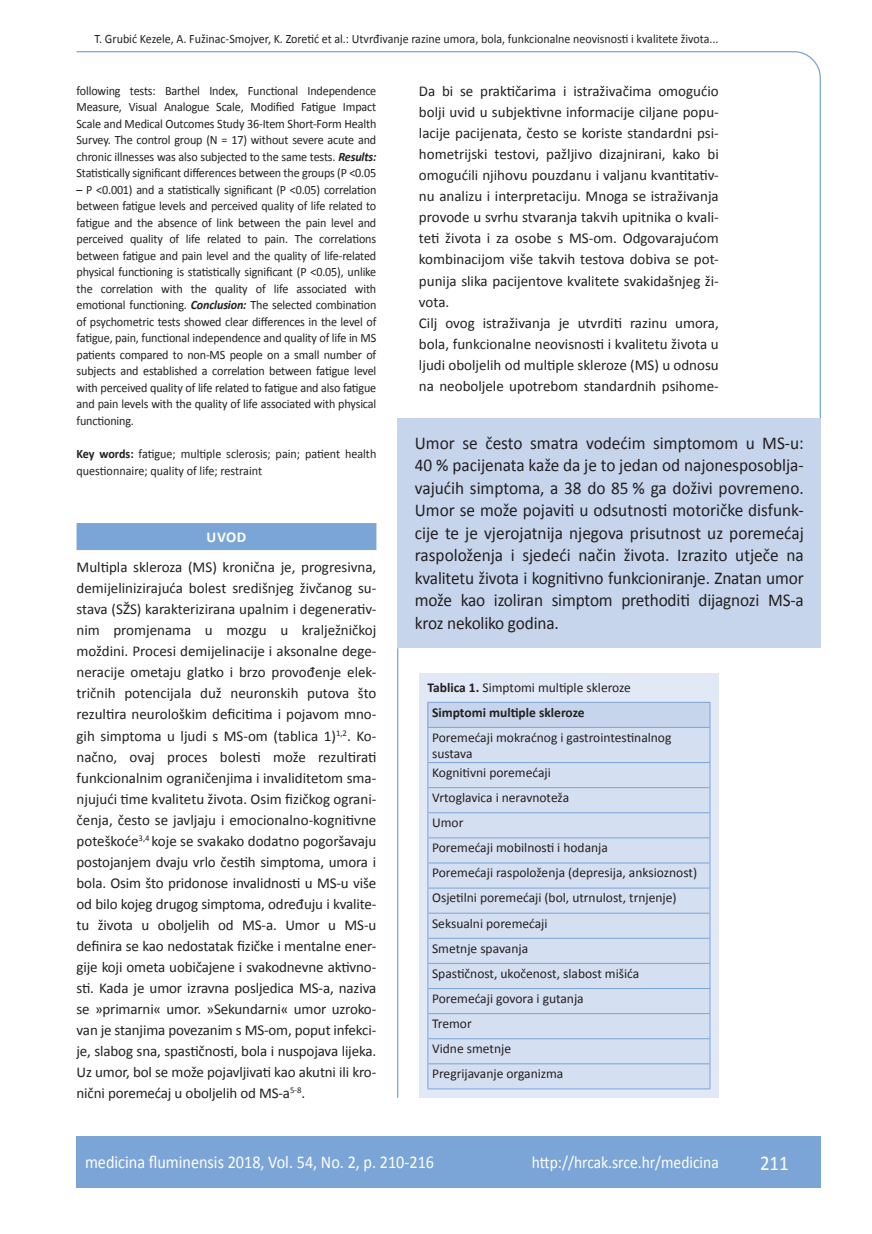
<style>
.page{position:relative;width:872px;height:1234px;background:#fff}
.page>*{position:absolute;margin:0;border:0;box-sizing:border-box;transform-origin:0 0}
.t1{font:21px "Calibri";color:#fff;scale:.9 1}
.t2{font:18px/22.5px "Calibri";letter-spacing:-.01em;color:#231f20;text-align:justify;scale:.96 1}
.t3{font:18px "Calibri";color:#fff;scale:.9 1}
.t4{font:17.25px "Calibri";color:#fff;scale:.9 1}
.t5{font:15px/21px "Calibri";color:#231f20;text-align:justify}
.t6{font:700 15px "Calibri";color:#fff}
.t7{font:13.5px/25px "Calibri";color:#231f20}
.t8{font:700 13.5px/25px "Calibri";color:#231f20}
.t9{font:12.75px/16.5px "Calibri";letter-spacing:-.005em;color:#231f20;text-align:justify;scale:.95 1}
.t10{font:12.75px "Calibri";letter-spacing:-.005em;color:#231f20;scale:.94 1}
.s1{font-weight:700;font-style:italic}
.s2{font-weight:700}
.s3{font-weight:400}
</style>
<div class="page">
<svg style="left:76px;top:51px;width:745px;height:368px"></svg>
<hr style="left:397px;top:648px;width:1px;height:449px;background:#7ca5d7">
<div style="left:77px;top:1135px;width:744px;height:51px;background:#7ca5d7"></div>
<div style="left:77px;top:523px;width:299px;height:27px;background:#7ca5d7"></div>
<div style="left:398px;top:418px;width:423px;height:229px;background:#c6d5ec"></div>
<div style="left:419px;top:673px;width:300px;height:424px;background:#e1e9f6"></div>
<div style="left:428px;top:702px;width:282px;height:25px;background:#c6d5ec"></div>
<div style="left:428px;top:727px;width:281px;height:361px;background:#d4dff1"></div>
<hr style="left:427px;top:701px;width:283px;height:1px;background:#7ca5d7">
<svg style="left:427px;top:702px;width:1px;height:24px"></svg>
<svg style="left:709px;top:702px;width:1px;height:24px"></svg>
<hr style="left:427px;top:726px;width:283px;height:1px;background:#7ca5d7">
<hr style="left:427px;top:727px;width:1px;height:35px;background:#7ca5d7">
<hr style="left:709px;top:727px;width:1px;height:35px;background:#7ca5d7">
<hr style="left:427px;top:762px;width:283px;height:1px;background:#7ca5d7">
<hr style="left:427px;top:787px;width:283px;height:1px;background:#7ca5d7">
<hr style="left:427px;top:812px;width:283px;height:1px;background:#7ca5d7">
<hr style="left:427px;top:837px;width:283px;height:1px;background:#7ca5d7">
<hr style="left:427px;top:862px;width:283px;height:1px;background:#7ca5d7">
<hr style="left:427px;top:887px;width:283px;height:1px;background:#7ca5d7">
<hr style="left:427px;top:912px;width:283px;height:1px;background:#7ca5d7">
<hr style="left:427px;top:937px;width:283px;height:1px;background:#7ca5d7">
<hr style="left:427px;top:962px;width:283px;height:1px;background:#7ca5d7">
<hr style="left:427px;top:987px;width:283px;height:1px;background:#7ca5d7">
<hr style="left:427px;top:1012px;width:283px;height:1px;background:#7ca5d7">
<hr style="left:427px;top:1038px;width:283px;height:1px;background:#7ca5d7">
<hr style="left:427px;top:1063px;width:283px;height:1px;background:#7ca5d7">
<svg style="left:427px;top:762px;width:1px;height:326px"></svg>
<svg style="left:709px;top:763px;width:1px;height:325px"></svg>
<hr style="left:427px;top:1088px;width:283px;height:1px;background:#7ca5d7">
<p class="t10" style="left:95px;top:30px;width:665px">T. Grubić Kezele, A. Fužinac-Smojver, K. Zoretić et al.: Utvrđivanje razine umora, bola, funkcionalne neovisnosti i kvalitete života...</p>
<p class="t9" style="left:77px;top:82px;width:317px">following tests: Barthel Index, Functional Independence Measure, Visual Analogue Scale, Modified Fatigue Impact Scale and Medical Outcomes Study 36-Item Short-Form Health Survey. The control group (N = 17) without severe acute and chronic illnesses was also subjected to the same tests. <span class="s1">Results:<br></span>Statistically significant differences between the groups (P &lt;0.05</p>
<p class="t9" style="left:77px;top:181px;width:317px">– P &lt;0.001) and a statistically significant (P &lt;0.05) correlation between fatigue levels and perceived quality of life related to fatigue and the absence of link between the pain level and perceived quality of life related to pain. The correlations between fatigue and pain level and the quality of life-related physical functioning is statistically significant (P &lt;0.05), unlike the correlation with the quality of life associated with emotional functioning. <span class="s1">Conclusion:</span> The selected combination of psychometric tests showed clear differences in the level of fatigue, pain, functional independence and quality of life in MS patients compared to non-MS people on a small number of subjects and established a correlation between fatigue level with perceived quality of life related to fatigue and also fatigue and pain levels with the quality of life associated with physical functioning.</p>
<p class="t9" style="left:77px;top:445px;width:317px"><span class="s2">Key words:</span> fatigue; multiple sclerosis; pain; patient health questionnaire; quality of life; restraint</p>
<p class="t6" style="left:207px;top:527px;width:41px">UVOD</p>
<p class="t5" style="left:77px;top:556px;width:301px">Multipla skleroza (MS) kronična je, progresivna, demijelinizirajuća bolest središnjeg živčanog su&shy;stava (SŽS) karakterizirana upalnim i degenerativ&shy;nim promjenama u mozgu u kralježničkoj moždini. Procesi demijelinacije i aksonalne dege&shy;neracije ometaju glatko i brzo provođenje elek&shy;tričnih potencijala duž neuronskih putova što rezultira neurološkim deficitima i pojavom mno&shy;gih simptoma u ljudi s MS-om (tablica 1)<sup>1,2</sup>. Ko&shy;načno, ovaj proces bolesti može rezultirati funkcionalnim ograničenjima i invaliditetom sma&shy;njujući time kvalitetu života. Osim fizičkog ograni&shy;čenja, često se javljaju i emocionalno-kognitivne poteškoće<sup>3,4</sup> koje se svakako dodatno pogoršavaju postojanjem dvaju vrlo čestih simptoma, umora i bola. Osim što pridonose invalidnosti u MS-u više od bilo kojeg drugog simptoma, određuju i kvalite&shy;tu života u oboljelih od MS-a. Umor u MS-u definira se kao nedostatak fizičke i mentalne ener&shy;gije koji ometa uobičajene i svakodnevne aktivno&shy;sti. Kada je umor izravna posljedica MS-a, naziva se »primarni« umor. »Sekundarni« umor uzroko&shy;van je stanjima povezanim s MS-om, poput infekci&shy;je, slabog sna, spastičnosti, bola i nuspojava lijeka.<br>Uz umor, bol se može pojavljivati kao akutni ili kro&shy;nični poremećaj u oboljelih od MS-a<sup>5-8</sup>.</p>
<p class="t5" style="left:419px;top:80px;width:301px;text-align:left">Da bi se praktičarima i istraživačima omogućio bolji uvid u subjektivne informacije ciljane popu&shy;lacije pacijenata, često se koriste standardni psi&shy;hometrijski testovi, pažljivo dizajnirani, kako bi omogućili njihovu pouzdanu i valjanu kvantitativ&shy;nu analizu i interpretaciju. Mnoga se istraživanja provode u svrhu stvaranja takvih upitnika o kvali&shy;teti života i za osobe s MS-om. Odgovarajućom kombinacijom više takvih testova dobiva se pot&shy;punija slika pacijentove kvalitete svakidašnjeg ži&shy;vota.<br>Cilj ovog istraživanja je utvrditi razinu umora, bola, funkcionalne neovisnosti i kvalitetu života u ljudi oboljelih od multiple skleroze (MS) u odnosu na neoboljele upotrebom standardnih psihome-</p>
<p class="t2" style="left:415px;top:430px;width:407px">Umor se često smatra vodećim simptomom u MS-u:<br>40 % pacijenata kaže da je to jedan od najonesposoblja&shy;vajućih simptoma, a 38 do 85 % ga doživi povremeno.<br>Umor se može pojaviti u odsutnosti motoričke disfunk&shy;cije te je vjerojatnija njegova prisutnost uz poremećaj raspoloženja i sjedeći način života. Izrazito utječe na kvalitetu života i kognitivno funkcioniranje. Znatan umor može kao izoliran simptom prethoditi dijagnozi MS-a kroz nekoliko godina.</p>
<p class="t8" style="left:432px;top:674px;width:200px;text-indent:-5px">Tablica 1. <span class="s3">Simptomi multiple skleroze<br></span>Simptomi multiple skleroze</p>
<p class="t7" style="left:432px;top:728px;width:241px;line-height:16.5px">Poremećaji mokraćnog i gastrointestinalnog sustava</p>
<p class="t7" style="left:432px;top:759px;width:266px">Kognitivni poremećaji<br>Vrtoglavica i neravnoteža<br>Umor<br>Poremećaji mobilnosti i hodanja<br>Poremećaji raspoloženja (depresija, anksioznost)<br>Osjetilni poremećaji (bol, utrnulost, trnjenje)<br>Seksualni poremećaji<br>Smetnje spavanja<br>Spastičnost, ukočenost, slabost mišića<br>Poremećaji govora i gutanja<br>Tremor<br>Vidne smetnje<br>Pregrijavanje organizma</p>
<p class="t3" style="left:85px;top:1150px;width:389px">medicina fluminensis 2018, Vol. 54, No. 2, p. 210-216</p>
<p class="t4" style="left:532px;top:1151px;width:209px">http://hrcak.srce.hr/medicina</p>
<h1 class="t1" style="left:760px;top:1149px;width:33px">211</h1>
</div>
